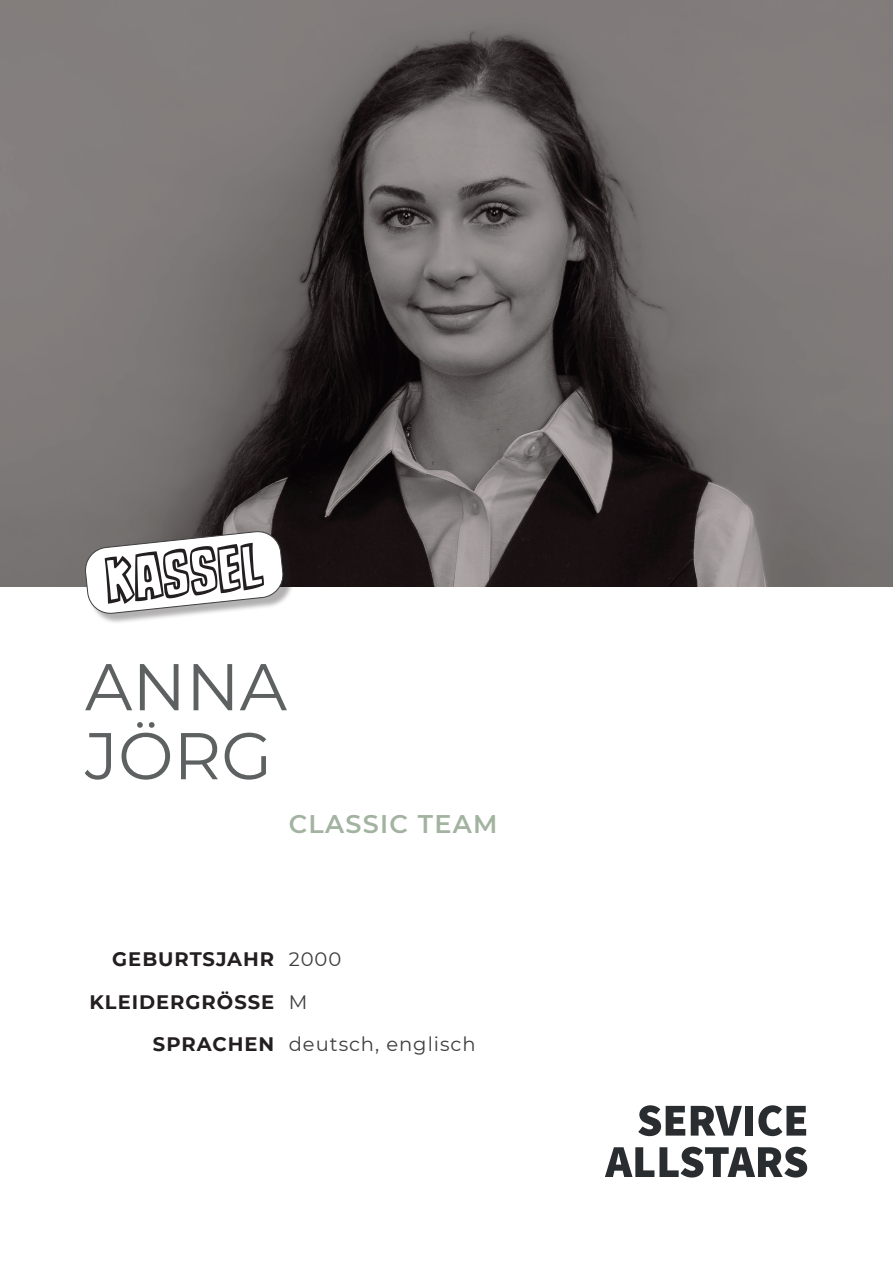
<style>
.page{position:relative;width:893px;height:1263px;background:#fff}
.page>*{position:absolute;margin:0;border:0;box-sizing:border-box;transform-origin:0 0}
.t1{font:67.35px "CC Dynamic Duo Open Variable";color:#231f20}
.t2{font:66px/69px "Montserrat";color:#5d6161}
.t3{font:600 25.5px "Montserrat";letter-spacing:.05em;color:#a2b3a0}
.t4{font:700 19.5px/42.5px "Montserrat";letter-spacing:.05em;color:#231f20;text-align:right}
.t5{font:19.5px/42.5px "Montserrat";letter-spacing:.05em;color:#3e3e3f}
</style>
<div class="page">
<img style="left:0;top:0;width:893px;height:587px">
<svg style="left:638px;top:1105px;width:47px;height:31px"></svg>
<svg style="left:691px;top:1106px;width:51px;height:29px"></svg>
<div style="left:745px;top:1106px;width:8px;height:29px;background:#292d2f"></div>
<svg style="left:758px;top:1105px;width:48px;height:31px"></svg>
<svg style="left:605px;top:1147px;width:202px;height:30px"></svg>
<div style="left:87px;top:533px;width:207px;height:92px;background:#231f20;opacity:.35"></div>
<svg style="left:84px;top:530px;width:200px;height:84px"></svg>
<h1 class="t1" style="left:101px;top:539px;width:160px;rotate:-6deg">KASSEL</h1>
<h2 class="t2" style="left:85px;top:650px;width:203px">ANNA<br>JÖRG</h2>
<h3 class="t3" style="left:289px;top:805px;width:210px">CLASSIC TEAM</h3>
<p class="t4" style="left:90px;top:937px;width:186px">GEBURTSJAHR<br>KLEIDERGRÖSSE<br>SPRACHEN</p>
<p class="t5" style="left:289px;top:937px;width:188px">2000<br>M<br>deutsch, englisch</p>
</div>
